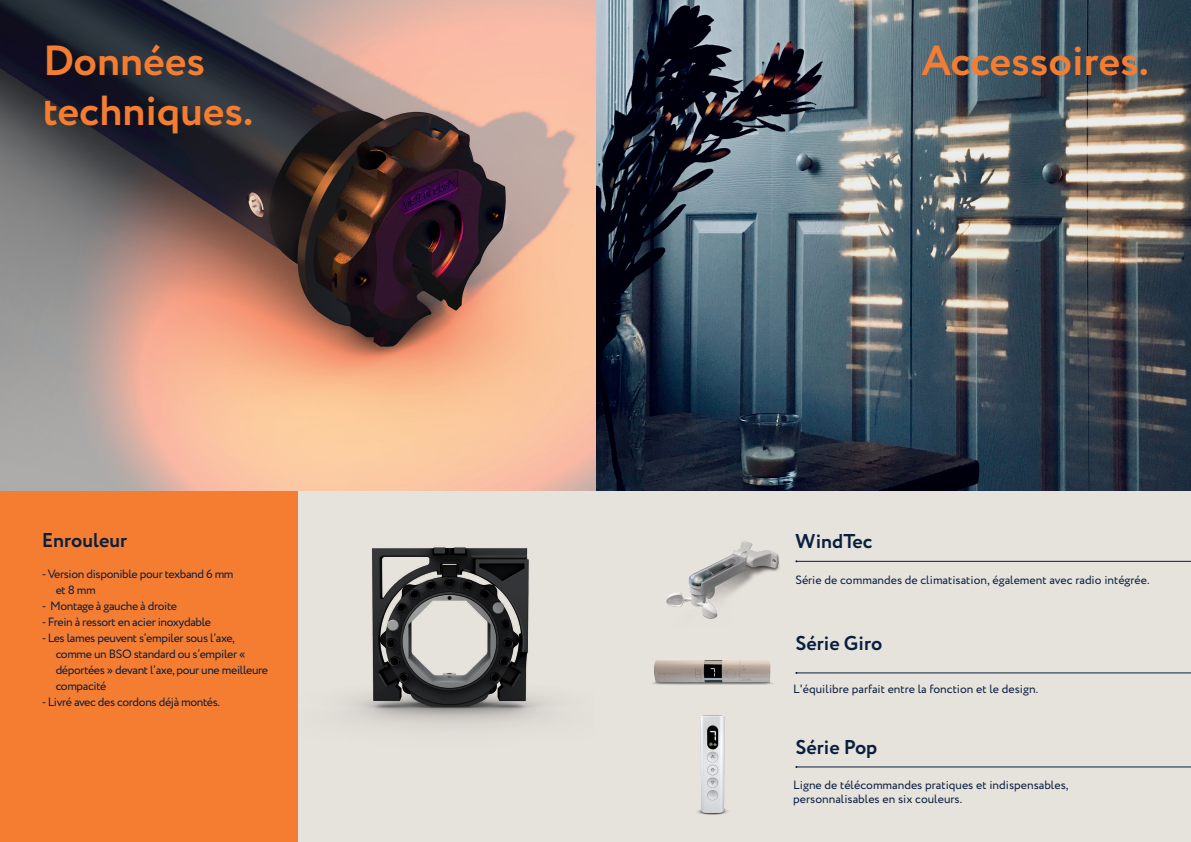
<style>
.page{position:relative;width:1191px;height:842px;background:#fff}
.page>*{position:absolute;margin:0;border:0;box-sizing:border-box;transform-origin:0 0}
.t1{font:700 42px/50.4px "Circe";color:#f47d31}
.t2{font:700 20px "Circe";color:#091f3f}
.t3{font:12px/16px "Circe";letter-spacing:-.03em;color:#091f3f}
.t4{font:12px/14.4px "Circe";color:#091f3f}
</style>
<div class="page">
<img style="left:595px;top:0;width:596px;height:491px">
<img style="left:0;top:0;width:595px;height:491px">
<div style="left:292px;top:491px;width:899px;height:351px;background:#e6e2dc"></div>
<div style="left:0;top:491px;width:298px;height:351px;background:#f47d31"></div>
<img style="left:666px;top:541px;width:114px;height:78px">
<img style="left:697px;top:716px;width:31px;height:99px">
<img style="left:652px;top:660px;width:121px;height:25px">
<img style="left:352px;top:547px;width:198px;height:179px">
<hr style="left:796px;top:561px;width:395px;height:1px;background:#091f3f">
<hr style="left:796px;top:673px;width:395px;height:1px;background:#091f3f">
<hr style="left:796px;top:767px;width:395px;height:1px;background:#091f3f">
<h1 class="t1" style="left:43px;top:37px;width:212px">Données techniques.</h1>
<h1 class="t1" style="left:921px;top:37px;width:229px">Accessoires.</h1>
<h2 class="t2" style="left:42px;top:527px;width:87px">Enrouleur</h2>
<p class="t3" style="left:56px;top:566px;width:179px;text-indent:-14px">- Version disponible pour texband 6 mm et 8 mm</p>
<p class="t3" style="left:42px;top:598px;width:137px">- Montage à gauche à droite</p>
<p class="t3" style="left:42px;top:614px;width:171px">- Frein à ressort en acier inoxydable</p>
<p class="t3" style="left:56px;top:630px;width:214px;text-indent:-14px">- Les lames peuvent s’empiler sous l’axe, comme un BSO standard ou s’empiler « déportées » devant l’axe, pour une meilleure compacité</p>
<p class="t3" style="left:42px;top:694px;width:180px">- Livré avec des cordons déjà montés.</p>
<h2 class="t2" style="left:795px;top:528px;width:79px">WindTec</h2>
<p class="t4" style="left:795px;top:573px;width:356px">Série de commandes de climatisation, également avec radio intégrée.</p>
<h2 class="t2" style="left:795px;top:630px;width:88px">Série Giro</h2>
<p class="t4" style="left:793px;top:682px;width:246px">L'équilibre parfait entre la fonction et le design.</p>
<h2 class="t2" style="left:795px;top:734px;width:83px">Série Pop</h2>
<p class="t4" style="left:793px;top:778px;width:277px">Ligne de télécommandes pratiques et indispensables, personnalisables en six couleurs.</p>
</div>
